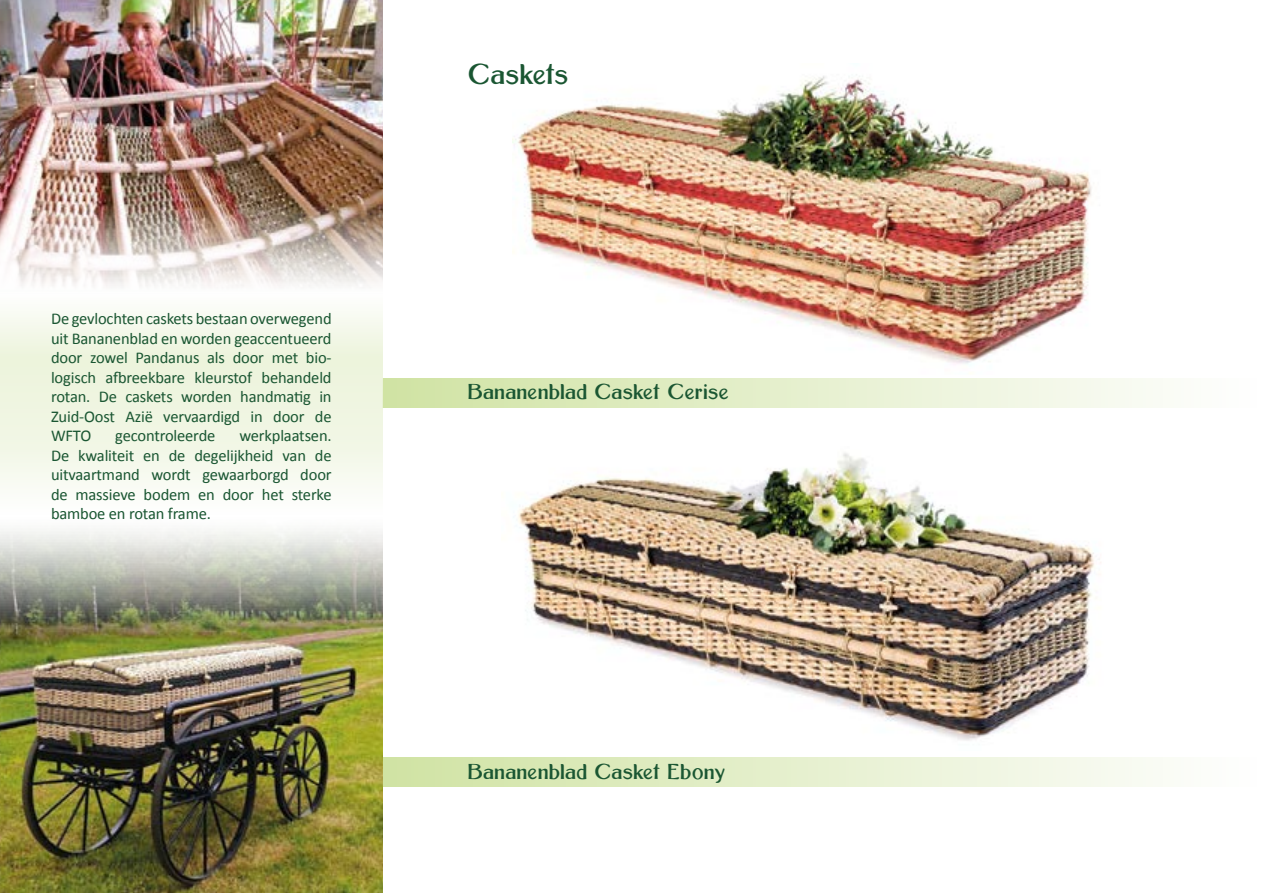
<style>
.page{position:relative;width:1263px;height:893px;background:#fff}
.page>*{position:absolute;margin:0;border:0;box-sizing:border-box;transform-origin:0 0}
.t1{font:24px "Bolton Sans";letter-spacing:-.03em;color:#1a5632}
.t2{font:18px "Bolton Sans";letter-spacing:-.005em;color:#1a5632}
.t3{font:16.5px/19.5px "Calibri";letter-spacing:-.01em;color:#1a5632;text-align:justify}
</style>
<div class="page">
<div style="left:383px;top:757px;width:880px;height:30px;background:linear-gradient(to right,#d0e3a3,#fff)"></div>
<div style="left:383px;top:378px;width:880px;height:30px;background:linear-gradient(to right,#d0e3a3,#fff)"></div>
<img style="left:0;top:529px;width:383px;height:364px">
<img style="left:518px;top:453px;width:583px;height:288px">
<img style="left:512px;top:74px;width:580px;height:290px">
<img style="left:0;top:0;width:383px;height:286px">
<svg style="left:0;top:311px;width:383px;height:176px;fill:#f1f6e4"></svg>
<p class="t3" style="left:51px;top:308px;width:282px">De gevlochten caskets bestaan overwegend uit Bananenblad en worden geaccentueerd door zowel Pandanus als door met bio&shy;logisch afbreekbare kleurstof behandeld rotan. De caskets worden handmatig in Zuid-Oost Azië vervaardigd in door de WFTO</p>
<p class="t3" style="left:51px;top:425px;width:282px;text-indent:188px">werkplaatsen.<br>De kwaliteit en de degelijkheid van de uitvaartmand wordt gewaarborgd door de massieve bodem en door het sterke bamboe en rotan frame.</p>
<p class="t3" style="left:115px;top:425px;width:102px">gecontroleerde</p>
<h1 class="t1" style="left:468px;top:62px;width:102px">Caskets</h1>
<p class="t2" style="left:468px;top:383px;width:263px">Bananenblad Casket Cerise</p>
<p class="t2" style="left:468px;top:762px;width:259px">Bananenblad Casket Ebony</p>
</div>
